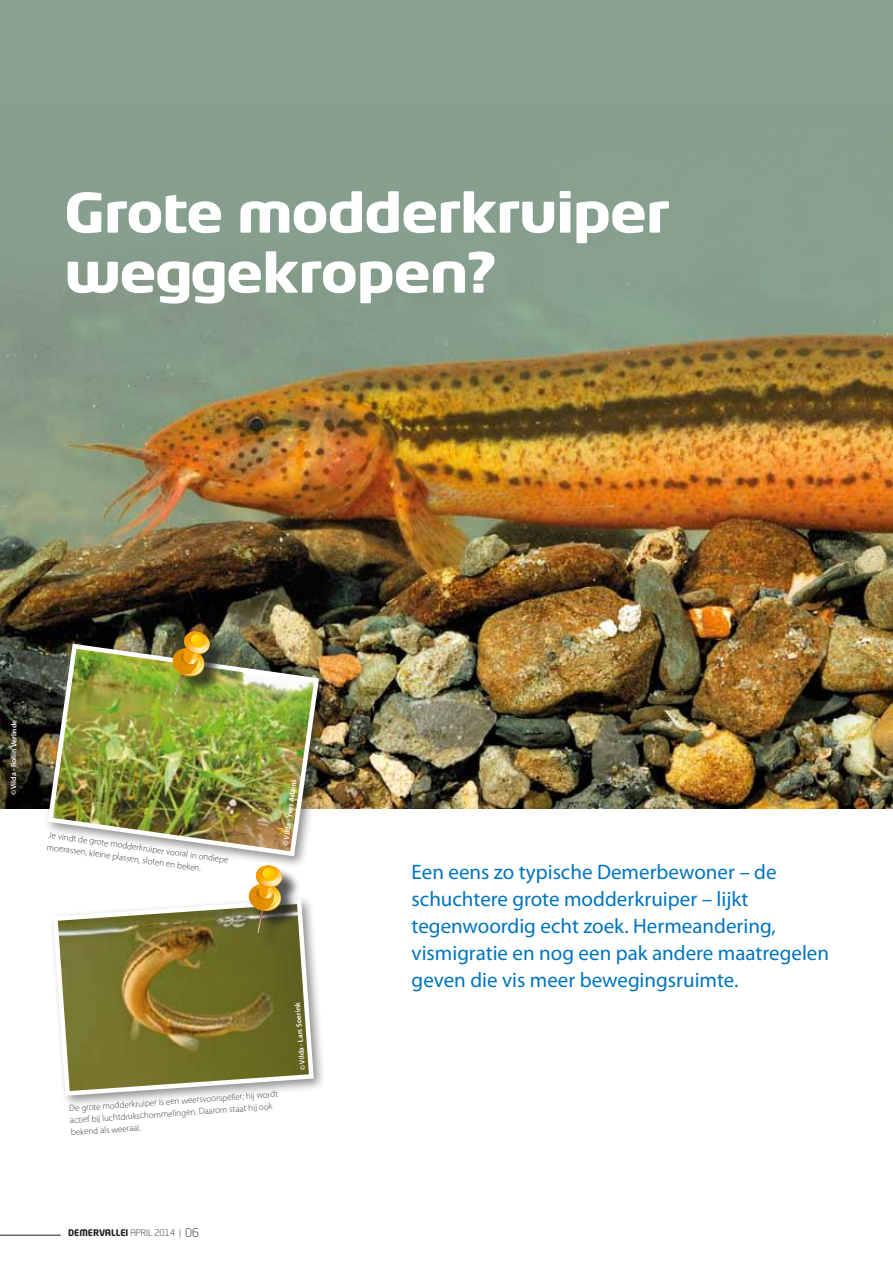
<style>
.page{position:relative;width:893px;height:1263px;background:#fff}
.page>*{position:absolute;margin:0;border:0;box-sizing:border-box;transform-origin:0 0}
.t1{font:700 54px/60px "Neo Tech Std";letter-spacing:-.03em;color:#fff;scale:1.2 1}
.t2{font:21px/27px "Myriad Pro";color:#0075bf}
.t3{font:300 9px/12px "Myriad Pro";color:#3c3c3b}
.t4{font:700 9px "Neo Tech Std";color:#1d1d1b}
.t5{font:600 7.5px "Myriad Pro";letter-spacing:-.005em;color:#fff}
.s1{font-weight:300}
.s2{font-weight:300;font-size:12px}
</style>
<div class="page">
<div style="left:0;top:0;width:893px;height:561px;background:#88a090"></div>
<img style="left:0;top:283px;width:893px;height:525px">
<hr style="left:0;top:1235px;width:61px;height:1px;background:#1d1d1b">
<div style="left:44px;top:639px;width:288px;height:230px;background:#1d1d1b;opacity:.5"></div>
<img style="left:45px;top:641px;width:277px;height:218px">
<div style="left:49px;top:895px;width:277px;height:214px;background:#1d1d1b;opacity:.5"></div>
<svg style="left:51px;top:897px;width:265px;height:201px"></svg>
<div style="left:175px;top:634px;width:53px;height:79px;background:#1d1d1b;opacity:.75"></div>
<img style="left:171px;top:631px;width:40px;height:65px">
<div style="left:251px;top:868px;width:50px;height:83px;background:#1d1d1b;opacity:.75"></div>
<svg style="left:248px;top:865px;width:35px;height:68px;background:#b89848"></svg>
<h1 class="t1" style="left:64px;top:181px;width:507px">Grote modderkruiper weggekropen?</h1>
<p class="t5" style="left:9px;top:795px;width:77px;rotate:-90deg">© Vilda - Rollin Verlinde</p>
<p class="t3" style="left:50px;top:829px;width:183px;rotate:8deg">Je vindt de grote modderkruiper vooral in ondiepe moerassen, kleine plassen, sloten en beken.</p>
<p class="t5" style="left:281px;top:845px;width:68px;rotate:-83deg">© Vilda - Yves Adams</p>
<p class="t3" style="left:69px;top:1102px;width:211px;rotate:-4deg">De grote modderkruiper is een weersvoorspeller; hij wordt actief bij luchtdrukschommelingen. Daarom staat hij ook bekend als weeraal.</p>
<p class="t5" style="left:298px;top:1070px;width:69px;rotate:-95deg">© Vilda - Lars Soerink</p>
<p class="t4" style="left:68px;top:1226px;width:132px">DEMERVALLEI <span class="s1">APRIL 2014 |</span> <span class="s2">06</span></p>
<h2 class="t2" style="left:412px;top:858px;width:419px">Een eens zo typische Demerbewoner – de schuchtere grote modderkruiper – lijkt tegenwoordig echt zoek. Hermeandering, vismigratie en nog een pak andere maatregelen geven die vis meer bewegingsruimte.</h2>
</div>
